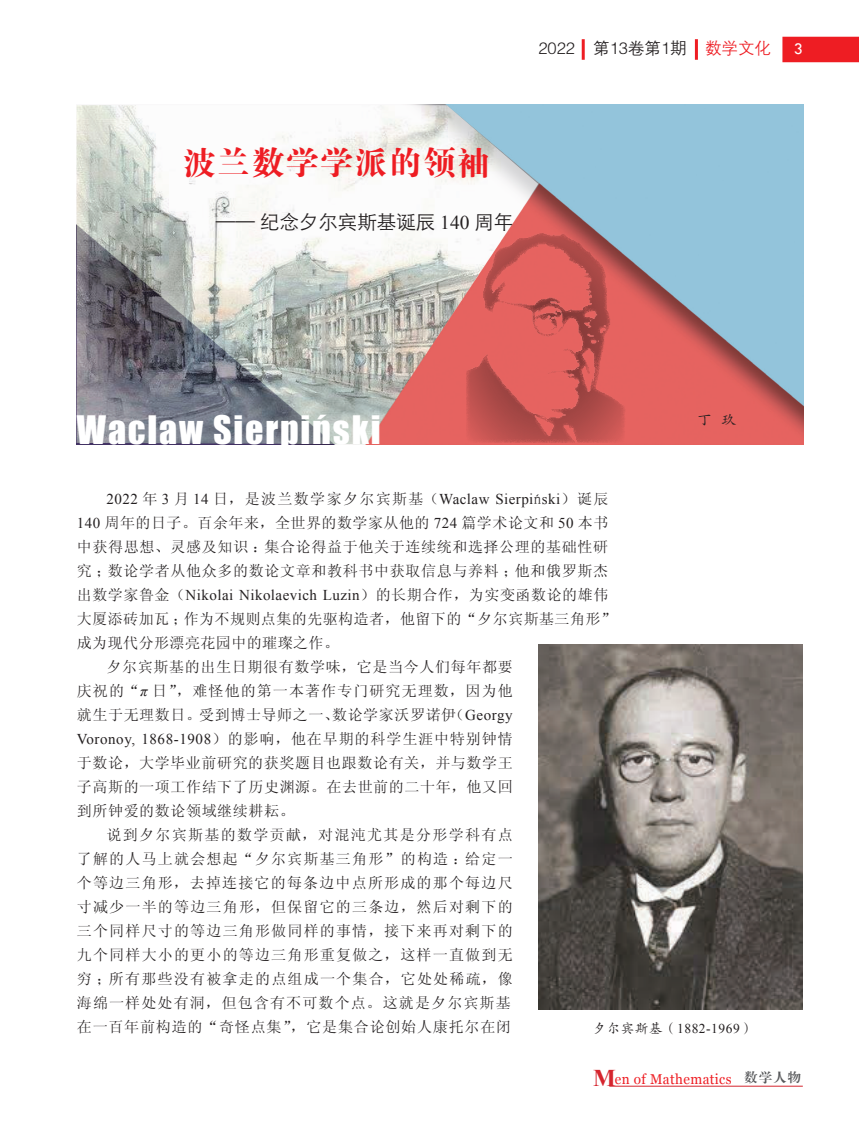
<style>
.page{position:relative;width:859px;height:1123px;background:#fff}
.page>*{position:absolute;margin:0;border:0;box-sizing:border-box;transform-origin:0 0}
.t1{font:36px "Impact";letter-spacing:.05em;color:#fff}
.t2{font:33px "FZDBSK GBK1 0";letter-spacing:.04em;color:#ee1d23}
.t3{font:19.5px "ST Xihei";color:#231f20}
.t4{font:16.5px "FZZDXK GBK1 0";color:#231f20}
.t5{font:16.5px "Tw Cen";color:#fff}
.t6{font:15px "Sim Sun";letter-spacing:.045em;color:#231f20}
.t7{font:15px "Sim Sun";letter-spacing:.08em;color:#231f20}
.t8{font:15px "Sim Sun";letter-spacing:.075em;color:#231f20}
.t9{font:15px "Times New Roman";letter-spacing:.03em;color:#231f20}
.t10{font:15px "Sim Sun";letter-spacing:.085em;color:#231f20}
.t11{font:15px "Sim Sun";letter-spacing:.09em;color:#231f20}
.t12{font:15px "FZKTK GBK1 0";color:#231f20}
.t13{font:14.1px "Georgia";letter-spacing:.03em;color:#ee1d23;scale:.95 1}
.t14{font:13.5px "Times New Roman";letter-spacing:.04em;color:#231f20}
.s1{color:#ee1d23}
.s2{font-family:"Times New Roman"}
.s3{font-family:"Sim Sun"}
.s4{font-family:"Times New Roman";font-style:italic}
.s5{font-family:"FZKTK GBK1 0"}
.s6{font-family:"Times New Roman";font-weight:700;font-size:24px;color:#d5252e}
</style>
<div class="page">
<div style="left:782px;top:37px;width:77px;height:25px;background:#ee1d23"></div>
<hr style="left:695px;top:39px;width:3px;height:21px;background:#ee1d23">
<hr style="left:582px;top:39px;width:3px;height:21px;background:#ee1d23">
<hr style="left:609px;top:1085px;width:194px;height:1px;background:#d5252e">
<img style="left:538px;top:105px;width:266px;height:339px">
<img style="left:77px;top:105px;width:461px;height:339px">
<img style="left:466px;top:232px;width:159px;height:211px">
<img style="left:538px;top:644px;width:265px;height:365px">
<p class="t4" style="left:538px;top:40px;width:234px">2022 第13卷第1期 <span class="s1">数学文化</span></p>
<p class="t5" style="left:794px;top:39px;width:11px">3</p>
<h2 class="t2" style="left:183px;top:145px;width:309px">波兰数学学派的领袖</h2>
<h3 class="t3" style="left:216px;top:212px;width:299px">—— 纪念夕尔宾斯基诞辰 <span class="s2">140</span> 周年</h3>
<h1 class="t1" style="left:77px;top:402px;width:305px">Waclaw Sierpiński</h1>
<p class="t12" style="left:697px;top:412px;width:41px">丁 玖</p>
<p class="t9" style="left:107px;top:489px;width:503px">2022 <span class="s3">年</span> 3 <span class="s3">月</span> 14 <span class="s3">日，是波兰数学家夕尔宾斯基（</span>Waclaw Sierpi<span class="s3">ń</span>ski<span class="s3">）诞辰</span></p>
<p class="t6" style="left:77px;top:515px;width:533px"><span class="s2">140</span> 周年的日子。百余年来，全世界的数学家从他的 <span class="s2">724</span> 篇学术论文和 <span class="s2">50</span> 本书</p>
<p class="t6" style="left:77px;top:539px;width:533px">中获得思想、灵感及知识：集合论得益于他关于连续统和选择公理的基础性研</p>
<p class="t6" style="left:77px;top:563px;width:533px">究；数论学者从他众多的数论文章和教科书中获取信息与养料；他和俄罗斯杰</p>
<p class="t6" style="left:77px;top:587px;width:533px">出数学家鲁金（<span class="s2">Nikolai Nikolaevich Luzin</span>）的长期合作，为实变函数论的雄伟</p>
<p class="t6" style="left:77px;top:611px;width:540px">大厦添砖加瓦；作为不规则点集的先驱构造者，他留下的“夕尔宾斯基三角形”</p>
<p class="t6" style="left:77px;top:635px;width:264px">成为现代分形漂亮花园中的璀璨之作。</p>
<p class="t6" style="left:107px;top:659px;width:408px">夕尔宾斯基的出生日期很有数学味，它是当今人们每年都要</p>
<p class="t8" style="left:77px;top:683px;width:437px">庆祝的“<span class="s4">π</span> 日”，难怪他的第一本著作专门研究无理数，因为他</p>
<p class="t6" style="left:77px;top:707px;width:437px">就生于无理数日。受到博士导师之一、数论学家沃罗诺伊（<span class="s2">Georgy</span></p>
<p class="t6" style="left:77px;top:731px;width:437px"><span class="s2">Voronoy, 1868-1908</span>）的影响，他在早期的科学生涯中特别钟情</p>
<p class="t6" style="left:77px;top:755px;width:437px">于数论，大学毕业前研究的获奖题目也跟数论有关，并与数学王</p>
<p class="t6" style="left:77px;top:779px;width:437px">子高斯的一项工作结下了历史渊源。在去世前的二十年，他又回</p>
<p class="t6" style="left:77px;top:803px;width:219px">到所钟爱的数论领域继续耕耘。</p>
<p class="t11" style="left:107px;top:827px;width:408px">说到夕尔宾斯基的数学贡献，对混沌尤其是分形学科有点</p>
<p class="t7" style="left:77px;top:851px;width:437px">了解的人马上就会想起“夕尔宾斯基三角形”的构造：给定一</p>
<p class="t7" style="left:77px;top:875px;width:437px">个等边三角形，去掉连接它的每条边中点所形成的那个每边尺</p>
<p class="t7" style="left:77px;top:899px;width:437px">寸减少一半的等边三角形，但保留它的三条边，然后对剩下的</p>
<p class="t7" style="left:77px;top:923px;width:437px">三个同样尺寸的等边三角形做同样的事情，接下来再对剩下的</p>
<p class="t7" style="left:77px;top:947px;width:437px">九个同样大小的更小的等边三角形重复做之，这样一直做到无</p>
<p class="t10" style="left:77px;top:971px;width:437px">穷；所有那些没有被拿走的点组成一个集合，它处处稀疏，像</p>
<p class="t8" style="left:77px;top:995px;width:435px">海绵一样处处有洞，但包含有不可数个点。这就是夕尔宾斯基</p>
<p class="t6" style="left:77px;top:1019px;width:435px">在一百年前构造的“奇怪点集”，它是集合论创始人康托尔在闭</p>
<p class="t14" style="left:593px;top:1019px;width:163px"><span class="s5">夕尔宾斯基（</span>1882-1969<span class="s5">）</span></p>
<p class="t13" style="left:593px;top:1069px;width:220px"><span class="s6">M</span>en of Mathematics <sup>数学人物</sup></p>
</div>
